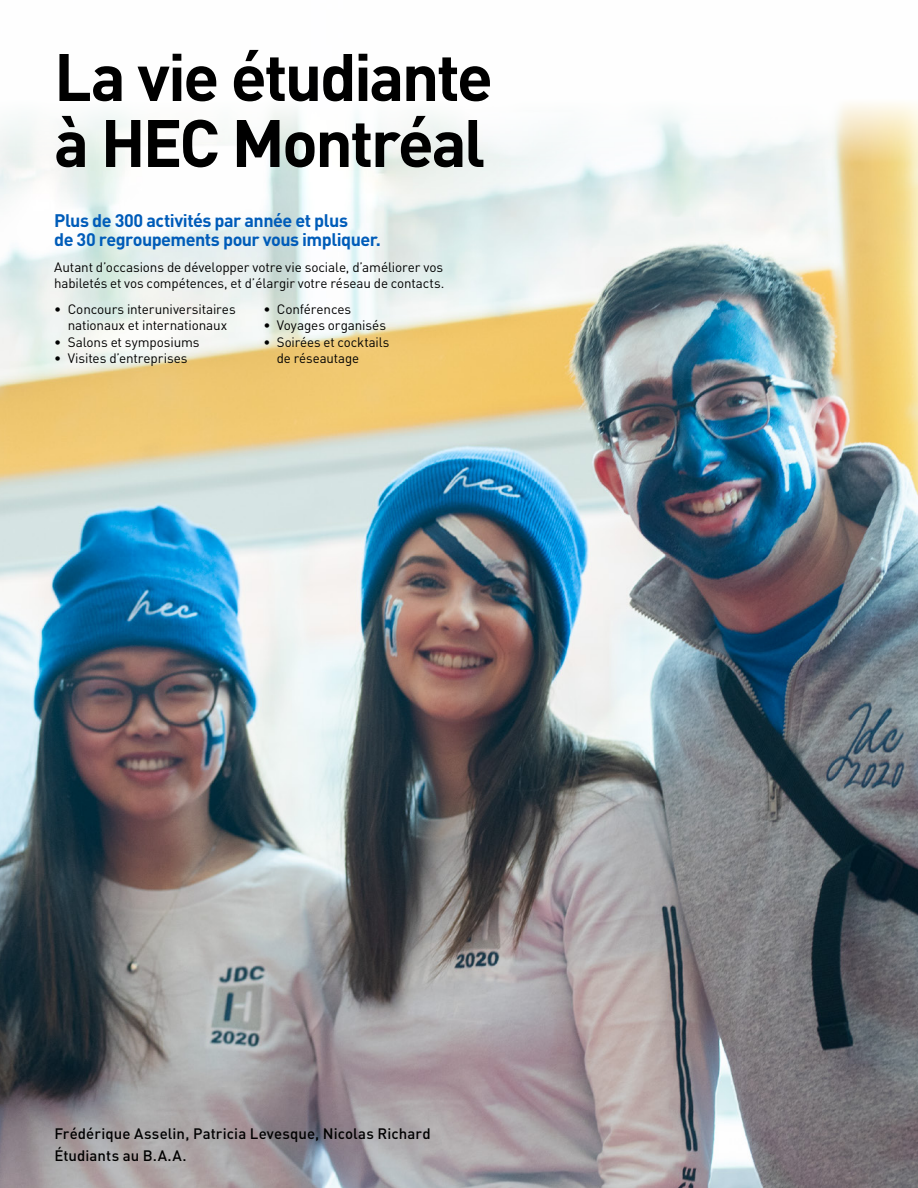
<style>
.page{position:relative;width:918px;height:1188px;background:#fff}
.page>*{position:absolute;margin:0;border:0;box-sizing:border-box;transform-origin:0 0}
.t1{font:700 66px/66px "DINOT";letter-spacing:-.045em;color:#000}
.t2{font:700 18px/19.5px "DINOT";letter-spacing:-.03em;color:#005cb9}
.t3{font:500 15px/22.5px "DINOT";letter-spacing:.005em;color:#000}
.t4{font:13.5px/16.5px "DINOT";letter-spacing:-.01em;color:#000}
</style>
<div class="page">
<img style="left:0;top:102px;width:918px;height:1086px">
<h1 class="t1" style="left:54px;top:42px;width:441px">La vie étudiante à HEC Montréal</h1>
<h2 class="t2" style="left:54px;top:210px;width:328px">Plus de 300 activités par année et plus<br>de 30 regroupements pour vous impliquer.</h2>
<p class="t4" style="left:54px;top:258px;width:392px">Autant d’occasions de développer votre vie sociale, d’améliorer vos habiletés et vos compétences, et d’élargir votre réseau de contacts.</p>
<p class="t4" style="left:54px;top:300px;width:183px;text-align:center">• Concours interuniversitaires nationaux et internationaux</p>
<p class="t4" style="left:54px;top:333px;width:147px">• Salons et symposiums</p>
<p class="t4" style="left:54px;top:350px;width:135px">• Visites d’entreprises</p>
<p class="t4" style="left:263px;top:300px;width:90px">• Conférences</p>
<p class="t4" style="left:263px;top:317px;width:124px">• Voyages organisés</p>
<p class="t4" style="left:277px;top:333px;width:114px;text-indent:-13px">• Soirées et cocktails de réseautage</p>
<p class="t3" style="left:54px;top:1121px;width:378px">Frédérique Asselin, Patricia Levesque, Nicolas Richard<br>Étudiants au B.A.A.</p>
</div>
